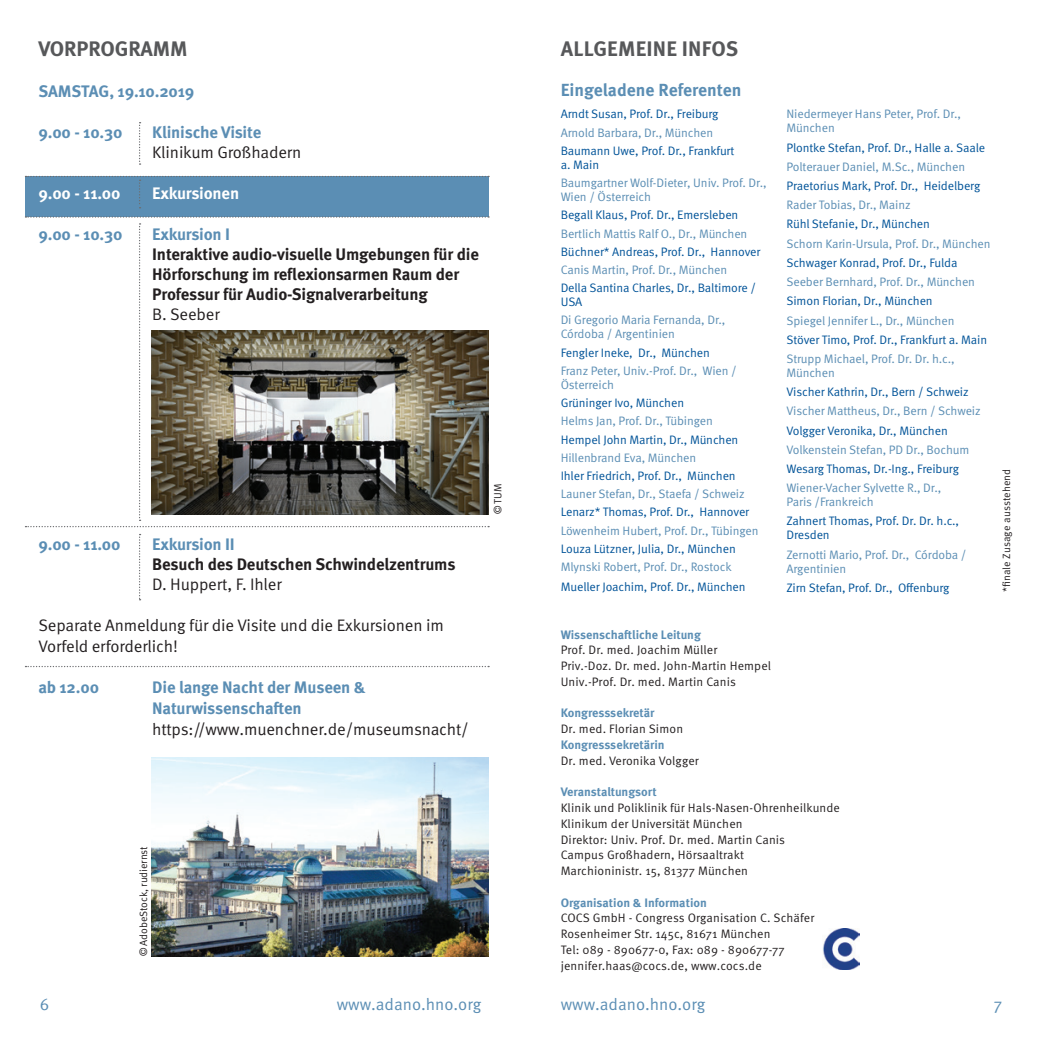
<style>
.page{position:relative;width:1042px;height:1042px;background:#fff}
.page>*{position:absolute;margin:0;border:0;box-sizing:border-box;transform-origin:0 0}
.t1{font:700 21px "Meta OT";color:#57585a}
.t2{font:700 17.5px "Meta OT";color:#5b8eb4}
.t3{font:16.62px/21px "Meta OT Norm";letter-spacing:-.01em;color:#231f20}
.t4{font:700 16.62px/19.9px "Meta OT";letter-spacing:-.01em;color:#231f20}
.t5{font:700 16.62px/21px "Meta OT";letter-spacing:-.01em;color:#5b8eb4}
.t6{font:16.62px "Meta OT Norm";color:#5b8eb4}
.t7{font:700 16.62px "Meta OT";letter-spacing:-.01em;color:#fff}
.t8{font:12.25px/14px "Meta OT Norm";letter-spacing:-.01em;color:#5b8eb4}
.t9{font:12.25px/14px "Meta OT Norm";letter-spacing:-.01em;color:#015398}
.t10{font:12.25px/15.8px "Meta OT Norm";letter-spacing:.01em;color:#231f20}
.t11{font:700 12.25px "Meta OT";color:#5b8eb4}
.t12{font:10.5px "Meta OT Norm";letter-spacing:-.005em;color:#231f20}
.s1{font-family:"Trade Gothic"}
</style>
<div class="page">
<div style="left:25px;top:176px;width:464px;height:40px;background:#5b8eb4"></div>
<svg style="left:139px;top:122px;width:2px;height:43px"></svg>
<svg style="left:139px;top:534px;width:2px;height:66px"></svg>
<svg style="left:25px;top:176px;width:464px;height:32px"></svg>
<svg style="left:25px;top:216px;width:464px;height:311px"></svg>
<svg style="left:25px;top:666px;width:464px;height:1px"></svg>
<img style="left:151px;top:757px;width:338px;height:199px">
<img style="left:151px;top:330px;width:338px;height:184px">
<img style="left:823px;top:928px;width:36px;height:41px">
<h1 class="t1" style="left:38px;top:35px;width:150px">VORPROGRAMM</h1>
<h3 class="t5" style="left:39px;top:81px;width:157px">SAMSTAG, 19.10.2019</h3>
<h3 class="t5" style="left:38px;top:122px;width:85px">9.00 - 10.30</h3>
<h3 class="t5" style="left:152px;top:122px;width:110px">Klinische Visite</h3>
<h3 class="t3" style="left:152px;top:142px;width:151px">Klinikum Großhadern</h3>
<h3 class="t7" style="left:38px;top:183px;width:84px">9.00 - 11.00</h3>
<h3 class="t7" style="left:152px;top:183px;width:89px">Exkursionen</h3>
<h3 class="t5" style="left:38px;top:224px;width:85px">9.00 - 10.30</h3>
<h3 class="t5" style="left:152px;top:224px;width:79px">Exkursion I</h3>
<h3 class="t4" style="left:152px;top:244px;width:328px">Interaktive audio-visuelle Umgebungen für die<br>Hörforschung im reflexionsarmen Raum der<br>Professur für Audio-Signalverarbeitung</h3>
<h3 class="t3" style="left:152px;top:304px;width:69px">B. Seeber</h3>
<h3 class="t5" style="left:38px;top:534px;width:84px">9.00 - 11.00</h3>
<h3 class="t5" style="left:152px;top:534px;width:84px">Exkursion II</h3>
<h3 class="t4" style="left:152px;top:554px;width:305px">Besuch des Deutschen Schwindelzentrums</h3>
<h3 class="t3" style="left:152px;top:574px;width:131px">D. Huppert, F. Ihler</h3>
<h3 class="t3" style="left:38px;top:615px;width:407px">Separate Anmeldung für die Visite und die Exkursionen im<br>Vorfeld erforderlich!</h3>
<h3 class="t5" style="left:38px;top:677px;width:62px">ab 12.00</h3>
<h3 class="t5" style="left:152px;top:677px;width:215px">Die lange Nacht der Museen &amp;<br>Naturwissenschaften</h3>
<h3 class="t3" style="left:152px;top:719px;width:318px">https://www.muenchner.de/museumsnacht/</h3>
<p class="t12" style="left:491px;top:514px;width:32px;rotate:-90deg"><span class="s1">©</span> TUM</p>
<p class="t12" style="left:137px;top:956px;width:111px;rotate:-90deg"><span class="s1">©</span> AdobeStock, rudiernst</p>
<h1 class="t1" style="left:561px;top:35px;width:179px">ALLGEMEINE INFOS</h1>
<h2 class="t2" style="left:561px;top:79px;width:182px">Eingeladene Referenten</h2>
<p class="t9" style="left:561px;top:107px;width:159px">Arndt Susan, Prof. Dr., Freiburg</p>
<p class="t8" style="left:561px;top:126px;width:154px">Arnold Barbara, Dr., München</p>
<p class="t9" style="left:561px;top:144px;width:175px">Baumann Uwe, Prof. Dr., Frankfurt a. Main</p>
<p class="t8" style="left:561px;top:176px;width:207px">Baumgartner Wolf-Dieter, Univ. Prof. Dr.,<br>Wien / Österreich</p>
<p class="t9" style="left:561px;top:208px;width:179px">Begall Klaus, Prof. Dr., Emersleben</p>
<p class="t8" style="left:561px;top:226px;width:188px">Bertlich Mattis Ralf O., Dr., München</p>
<p class="t9" style="left:561px;top:245px;width:201px">Büchner* Andreas, Prof. Dr., Hannover</p>
<p class="t8" style="left:561px;top:263px;width:168px">Canis Martin, Prof. Dr., München</p>
<p class="t9" style="left:561px;top:281px;width:197px">Della Santina Charles, Dr., Baltimore /<br>USA</p>
<p class="t8" style="left:561px;top:313px;width:166px">Di Gregorio Maria Fernanda, Dr.,<br>Córdoba / Argentinien</p>
<p class="t9" style="left:561px;top:345px;width:151px">Fengler Ineke, Dr., München</p>
<p class="t8" style="left:561px;top:364px;width:178px">Franz Peter, Univ.-Prof. Dr., Wien /<br>Österreich</p>
<p class="t9" style="left:561px;top:396px;width:125px">Grüninger Ivo, München</p>
<p class="t8" style="left:561px;top:414px;width:154px">Helms Jan, Prof. Dr., Tübingen</p>
<p class="t9" style="left:561px;top:432px;width:179px">Hempel John Martin, Dr., München</p>
<p class="t8" style="left:561px;top:451px;width:137px">Hillenbrand Eva, München</p>
<p class="t9" style="left:561px;top:469px;width:177px">Ihler Friedrich, Prof. Dr., München</p>
<p class="t8" style="left:561px;top:487px;width:186px">Launer Stefan, Dr., Staefa / Schweiz</p>
<p class="t9" style="left:561px;top:505px;width:190px">Lenarz* Thomas, Prof. Dr., Hannover</p>
<p class="t8" style="left:561px;top:523px;width:199px">Löwenheim Hubert, Prof. Dr., Tübingen</p>
<p class="t9" style="left:561px;top:542px;width:177px">Louza Lützner, Julia, Dr., München</p>
<p class="t8" style="left:561px;top:560px;width:173px">Mlynski Robert, Prof. Dr., Rostock</p>
<p class="t9" style="left:561px;top:580px;width:186px">Mueller Joachim, Prof. Dr., München</p>
<p class="t8" style="left:786px;top:107px;width:176px">Niedermeyer Hans Peter, Prof. Dr.,<br>München</p>
<p class="t9" style="left:786px;top:140px;width:200px">Plontke Stefan, Prof. Dr., Halle a. Saale</p>
<p class="t8" style="left:786px;top:160px;width:180px">Polterauer Daniel, M.Sc., München</p>
<p class="t9" style="left:786px;top:179px;width:195px">Praetorius Mark, Prof. Dr., Heidelberg</p>
<p class="t8" style="left:786px;top:198px;width:126px">Rader Tobias, Dr., Mainz</p>
<p class="t9" style="left:786px;top:217px;width:145px">Rühl Stefanie, Dr., München</p>
<p class="t8" style="left:786px;top:237px;width:206px">Schorn Karin-Ursula, Prof. Dr., München</p>
<p class="t9" style="left:786px;top:256px;width:173px">Schwager Konrad, Prof. Dr., Fulda</p>
<p class="t8" style="left:786px;top:275px;width:190px">Seeber Bernhard, Prof. Dr., München</p>
<p class="t9" style="left:786px;top:294px;width:148px">Simon Florian, Dr., München</p>
<p class="t8" style="left:786px;top:313px;width:170px">Spiegel Jennifer L., Dr., München</p>
<p class="t9" style="left:786px;top:333px;width:202px">Stöver Timo, Prof. Dr., Frankfurt a. Main</p>
<p class="t8" style="left:786px;top:352px;width:170px">Strupp Michael, Prof. Dr. Dr. h.c.,<br>München</p>
<p class="t9" style="left:786px;top:385px;width:184px">Vischer Kathrin, Dr., Bern / Schweiz</p>
<p class="t8" style="left:786px;top:404px;width:196px">Vischer Mattheus, Dr., Bern / Schweiz</p>
<p class="t9" style="left:786px;top:423px;width:163px">Volgger Veronika, Dr., München</p>
<p class="t8" style="left:786px;top:443px;width:184px">Volkenstein Stefan, PD Dr., Bochum</p>
<p class="t9" style="left:786px;top:462px;width:174px">Wesarg Thomas, Dr.-Ing., Freiburg</p>
<p class="t8" style="left:786px;top:481px;width:156px">Wiener-Vacher Sylvette R., Dr.,<br>Paris /Frankreich</p>
<p class="t9" style="left:786px;top:514px;width:174px">Zahnert Thomas, Prof. Dr. Dr. h.c.,<br>Dresden</p>
<p class="t8" style="left:786px;top:547px;width:182px">Zernotti Mario, Prof. Dr., Córdoba /<br>Argentinien</p>
<p class="t9" style="left:786px;top:581px;width:165px">Zirn Stefan, Prof. Dr., Offenburg</p>
<p class="t12" style="left:1000px;top:592px;width:125px;rotate:-90deg">*finale Zusage ausstehend</p>
<p class="t11" style="left:561px;top:627px;width:142px">Wissenschaftliche Leitung</p>
<p class="t10" style="left:561px;top:642px;width:212px">Prof. Dr. med. Joachim Müller<br>Priv.-Doz. Dr. med. John-Martin Hempel<br>Univ.-Prof. Dr. med. Martin Canis</p>
<p class="t11" style="left:561px;top:705px;width:95px">Kongresssekretär</p>
<p class="t10" style="left:561px;top:721px;width:124px">Dr. med. Florian Simon</p>
<p class="t11" style="left:561px;top:737px;width:105px">Kongresssekretärin</p>
<p class="t10" style="left:561px;top:753px;width:140px">Dr. med. Veronika Volgger</p>
<p class="t11" style="left:561px;top:784px;width:98px">Veranstaltungsort</p>
<p class="t10" style="left:561px;top:800px;width:281px">Klinik und Poliklinik für Hals-Nasen-Ohrenheilkunde Klinikum der Universität München<br>Direktor: Univ. Prof. Dr. med. Martin Canis<br>Campus Großhadern, Hörsaaltrakt<br>Marchioninistr. 15, 81377 München</p>
<p class="t11" style="left:561px;top:894px;width:148px">Organisation &amp; Information</p>
<p class="t10" style="left:561px;top:910px;width:255px">COCS GmbH - Congress Organisation C. Schäfer Rosenheimer Str. 145c, 81671 München<br>Tel: 089 - 890677-0, Fax: 089 - 890677-77 jennifer.haas@cocs.de, www.cocs.de</p>
<h3 class="t6" style="left:40px;top:994px;width:11px">6</h3>
<h3 class="t6" style="left:337px;top:994px;width:146px">www.adano.hno.org</h3>
<h3 class="t6" style="left:561px;top:994px;width:146px">www.adano.hno.org</h3>
<h3 class="t6" style="left:994px;top:994px;width:10px">7</h3>
</div>
